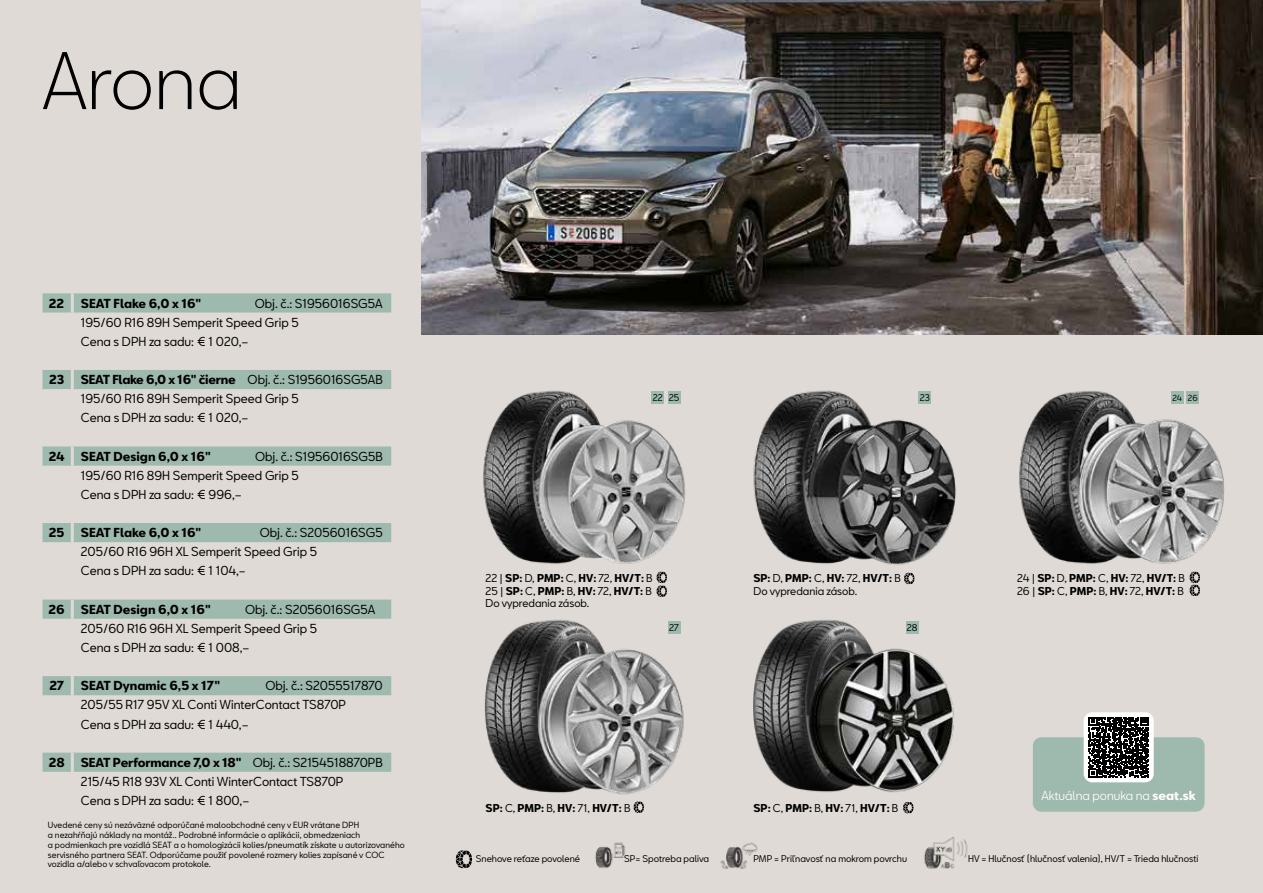
<style>
.page{position:relative;width:1263px;height:893px;background:#fff}
.page>*{position:absolute;margin:0;border:0;box-sizing:border-box;transform-origin:0 0}
.t1{font:300 75px "SEATBCN";color:#000}
.t2{font:12px/19.2px "SEATBCN";color:#000}
.t3{font:700 12px "SEATBCN";color:#000}
.t4{font:12px "SEATBCN";color:#fff}
.t5{font:10.5px/12.6px "SEATBCN";color:#000;text-align:justify}
.t6{font:700 10.5px/12.6px "SEATBCN";color:#000}
.t7{font:9px "SEATBCN";color:#000}
.t8{font:8.25px/9.9px "SEATBCN";letter-spacing:.01em;color:#000}
.t9{font:8.1px "SEATBCN";color:#000}
.s1{font-weight:700}
.s2{font-weight:400}
</style>
<div class="page">
<div style="left:421px;top:247px;width:842px;height:646px;background:#dfdad5"></div>
<img style="left:483px;top:390px;width:203px;height:190px">
<img style="left:484px;top:619px;width:200px;height:191px">
<img style="left:421px;top:0;width:842px;height:335px">
<div style="left:0;top:0;width:421px;height:893px;background:#dfdad5"></div>
<div style="left:1033px;top:737px;width:171px;height:75px;background:#9eb9ae;border-radius:9px"></div>
<svg style="left:43px;top:293px;width:348px;height:20px;background:#a0baaf"></svg>
<hr style="left:71px;top:293px;width:3px;height:20px;background:#dfdad5">
<div style="left:43px;top:370px;width:348px;height:19px;background:#9eb9ae"></div>
<hr style="left:71px;top:370px;width:3px;height:19px;background:#dfdad5">
<svg style="left:43px;top:446px;width:348px;height:20px;background:#a1baaf"></svg>
<div style="left:43px;top:523px;width:348px;height:20px;background:#9eb9ae"></div>
<hr style="left:71px;top:523px;width:3px;height:19px;background:#dfdad5">
<div style="left:43px;top:600px;width:348px;height:19px;background:#9eb9ae"></div>
<hr style="left:71px;top:600px;width:3px;height:19px;background:#dfdad5">
<div style="left:43px;top:676px;width:348px;height:20px;background:#9eb9ae"></div>
<hr style="left:71px;top:676px;width:3px;height:19px;background:#dfdad5">
<div style="left:43px;top:753px;width:348px;height:19px;background:#9eb9ae"></div>
<hr style="left:71px;top:753px;width:3px;height:19px;background:#dfdad5">
<div style="left:668px;top:621px;width:12px;height:13px;background:#9eb9ae"></div>
<img style="left:753px;top:390px;width:203px;height:195px">
<img style="left:1019px;top:391px;width:206px;height:181px">
<div style="left:668px;top:391px;width:12px;height:13px;background:#9eb9ae"></div>
<div style="left:651px;top:391px;width:13px;height:13px;background:#9eb9ae"></div>
<div style="left:1186px;top:391px;width:13px;height:13px;background:#9eb9ae"></div>
<div style="left:1171px;top:391px;width:13px;height:13px;background:#9eb9ae"></div>
<svg style="left:634px;top:801px;width:10px;height:12px"></svg>
<svg style="left:657px;top:572px;width:10px;height:25px"></svg>
<svg style="left:1189px;top:572px;width:11px;height:24px"></svg>
<svg style="left:904px;top:573px;width:10px;height:11px"></svg>
<svg style="left:456px;top:850px;width:16px;height:18px"></svg>
<img style="left:595px;top:842px;width:30px;height:26px">
<img style="left:720px;top:842px;width:38px;height:27px">
<img style="left:924px;top:837px;width:44px;height:32px">
<div style="left:1084px;top:712px;width:70px;height:70px;background:#fff;border-radius:9px"></div>
<svg style="left:1088px;top:717px;width:61px;height:60px"></svg>
<img style="left:753px;top:619px;width:201px;height:195px">
<h1 class="t1" style="left:43px;top:27px;width:201px">Arona</h1>
<p class="t3" style="left:49px;top:296px;width:17px">22</p>
<p class="t3" style="left:81px;top:296px;width:122px">SEAT Flake 6,0 x 16″</p>
<p class="t2" style="left:81px;top:294px;width:303px;text-indent:174px">Obj. č.: S1956016SG5A<br>195/60 R16 89H Semperit Speed Grip 5<br>Cena s DPH za sadu: € 1 020,–</p>
<p class="t3" style="left:49px;top:373px;width:17px">23</p>
<p class="t2" style="left:81px;top:371px;width:303px"><span class="s1">SEAT Flake 6,0 x 16″ čierne</span> Obj. č.: S1956016SG5AB<br>195/60 R16 89H Semperit Speed Grip 5<br>Cena s DPH za sadu: € 1 020,–</p>
<p class="t3" style="left:49px;top:449px;width:17px">24</p>
<p class="t3" style="left:81px;top:449px;width:131px">SEAT Design 6,0 x 16″</p>
<p class="t2" style="left:81px;top:447px;width:303px;text-indent:174px">Obj. č.: S1956016SG5B<br>195/60 R16 89H Semperit Speed Grip 5<br>Cena s DPH za sadu: € 996,–</p>
<p class="t3" style="left:49px;top:526px;width:17px">25</p>
<p class="t3" style="left:81px;top:526px;width:122px">SEAT Flake 6,0 x 16″</p>
<p class="t2" style="left:81px;top:524px;width:303px;text-indent:179px">Obj. č.: S2056016SG5<br>205/60 R16 96H XL Semperit Speed Grip 5<br>Cena s DPH za sadu: € 1 104,–</p>
<p class="t3" style="left:49px;top:602px;width:18px">26</p>
<p class="t3" style="left:81px;top:602px;width:131px">SEAT Design 6,0 x 16″</p>
<p class="t2" style="left:81px;top:600px;width:296px;text-indent:164px">Obj. č.: S2056016SG5A<br>205/60 R16 96H XL Semperit Speed Grip 5<br>Cena s DPH za sadu: € 1 008,–</p>
<p class="t3" style="left:49px;top:679px;width:16px">27</p>
<p class="t3" style="left:81px;top:679px;width:141px">SEAT Dynamic 6,5 x 17″</p>
<p class="t2" style="left:81px;top:677px;width:303px;text-indent:185px">Obj. č.: S2055517870<br>205/55 R17 95V XL Conti WinterContact TS870P<br>Cena s DPH za sadu: € 1 440,–</p>
<p class="t3" style="left:49px;top:756px;width:17px">28</p>
<p class="t2" style="left:81px;top:753px;width:303px"><span class="s1">SEAT Performance 7,0 x 18″</span> Obj. č.: S2154518870PB<br>215/45 R18 93V XL Conti WinterContact TS870P<br>Cena s DPH za sadu: € 1 800,–</p>
<p class="t8" style="left:48px;top:820px;width:358px">Uvedené ceny sú nezáväzné odporúčané maloobchodné ceny v EUR vrátane DPH<br>a nezahŕňajú náklady na montáž.. Podrobné informácie o aplikácii, obmedzeniach<br>a podmienkach pre vozidlá SEAT a o homologizácii kolies/pneumatík získate u autorizovaného servisného partnera SEAT. Odporúčame použiť povolené rozmery kolies zapísané v COC vozidla a/alebo v schvaľovacom protokole.</p>
<p class="t7" style="left:653px;top:391px;width:28px">22 25</p>
<p class="t9" style="left:1172px;top:392px;width:27px">24 26</p>
<p class="t7" style="left:920px;top:391px;width:12px">23</p>
<p class="t5" style="left:485px;top:572px;width:169px">22 | <span class="s1">SP:</span> D, <span class="s1">PMP:</span> C, <span class="s1">HV:</span> 72, <span class="s1">HV/T:</span> B 25 | <span class="s1">SP:</span> C, <span class="s1">PMP:</span> B, <span class="s1">HV:</span> 72, <span class="s1">HV/T:</span> B Do vypredania zásob.</p>
<p class="t6" style="left:1017px;top:572px;width:169px"><span class="s2">24 |</span> SP: <span class="s2">D,</span> PMP: <span class="s2">C,</span> HV: <span class="s2">72,</span> HV/T: <span class="s2">B<br>26 |</span> SP: <span class="s2">C,</span> PMP: <span class="s2">B,</span> HV: <span class="s2">72,</span> HV/T: <span class="s2">B</span></p>
<p class="t5" style="left:753px;top:572px;width:149px"><span class="s1">SP:</span> D, <span class="s1">PMP:</span> C, <span class="s1">HV:</span> 72, <span class="s1">HV/T:</span> B<br>Do vypredania zásob.</p>
<p class="t7" style="left:669px;top:621px;width:11px">27</p>
<p class="t7" style="left:907px;top:621px;width:12px">28</p>
<p class="t6" style="left:485px;top:802px;width:146px">SP: <span class="s2">C,</span> PMP: <span class="s2">B,</span> HV: <span class="s2">71,</span> HV/T: <span class="s2">B</span></p>
<p class="t6" style="left:753px;top:802px;width:146px">SP: <span class="s2">C,</span> PMP: <span class="s2">B,</span> HV: <span class="s2">71,</span> HV/T: <span class="s2">B</span></p>
<p class="t4" style="left:1042px;top:787px;width:156px">Aktuálna ponuka na <span class="s1">seat.sk</span></p>
<p class="t7" style="left:476px;top:852px;width:106px">Snehove reťaze povolené</p>
<p class="t7" style="left:624px;top:852px;width:86px">SP= Spotreba paliva</p>
<p class="t7" style="left:753px;top:852px;width:155px">PMP = Priľnavosť na mokrom povrchu</p>
<p class="t7" style="left:968px;top:852px;width:232px">HV = Hlučnosť (hlučnosť valenia), HV/T = Trieda hlučnosti</p>
</div>
